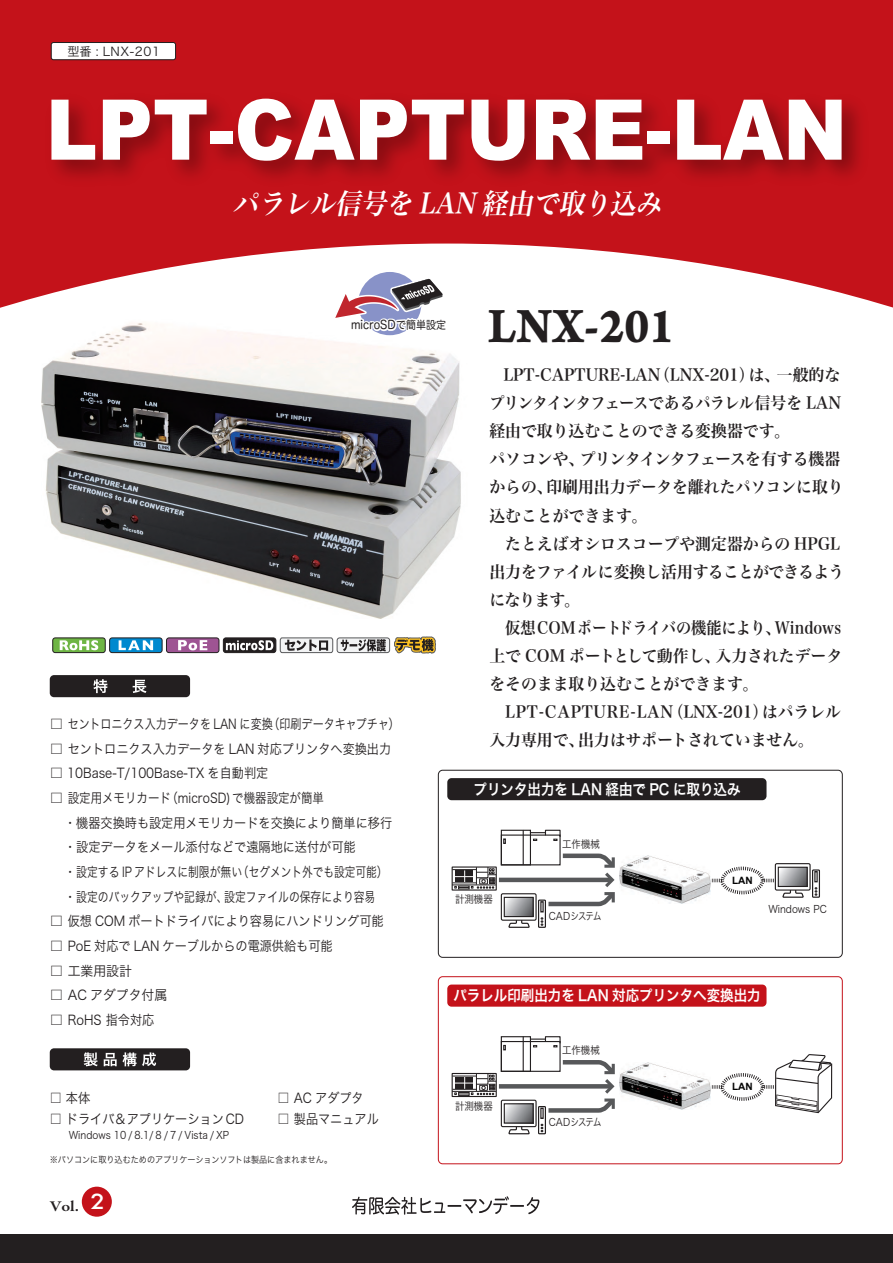
<style>
.page{position:relative;width:893px;height:1263px;background:#fff}
.page>*{position:absolute;margin:0;border:0;box-sizing:border-box;transform-origin:0 0}
.t1{font:900 83.85px "Arial";color:#fff;scale:.92 1}
.t2{font:52.5px "Arno Pro Bold Caption";color:#231f20;scale:.9 1}
.t3{font:italic 28.05px "Hira Min Pro W6";color:#fff;scale:.91 1}
.t4{font:16.5px "Hira Min Pro N W6";color:#231f20;scale:.96 1}
.t5{font:16.5px "Hira Min Pro N W6";letter-spacing:-.05em;color:#231f20;scale:.96 1}
.t6{font:16.5px "Hira Min Pro N W6";letter-spacing:.05em;color:#231f20;scale:.96 1}
.t7{font:16.5px "Hira Min Pro N W6";color:#231f20;scale:.92 1}
.t8{font:16.5px "Hira Min Pro N W6";letter-spacing:-.05em;color:#231f20;scale:.92 1}
.t9{font:600 15.15px "Garamond Premr Pro";color:#231f20;scale:1.16 1}
.t10{font:15px "Hira Kaku Pro N W6";color:#fff;scale:.9 1}
.t11{font:13.5px/24.6px "Hira Kaku Pro W3";color:#231f20}
.t12{font:13.5px "Hira Kaku Pro W3";color:#231f20;scale:.9 1}
.t13{font:12.15px "Hira Kaku Pro W3";letter-spacing:.05em;color:#231f20}
.t14{font:12px "Hira Maru Pro N W4";color:#231f20;scale:.9 1}
.t15{font:10.5px "Hira Kaku Pro W3";color:#231f20;scale:.9 1}
.t16{font:10.5px "Hira Kaku Pro W3";letter-spacing:-.05em;color:#231f20;scale:.9 1}
.t17{font:700 10.05px "Arial";color:#030303}
.t18{font:9px "Hira Kaku Pro W3";color:#231f20;scale:.9 1}
.s1{font-size:11.1px}
.s2{font-size:13.5px}
.s3{font-family:"Futura";font-weight:500;font-size:20.25px;color:#fff}
</style>
<div class="page">
<div style="left:0;top:1234px;width:893px;height:29px;background:#231f20"></div>
<svg style="left:0;top:0;width:893px;height:308px;fill:#c4121a"></svg>
<div style="left:82px;top:1187px;width:30px;height:30px;background:#c4121a;border-radius:50%"></div>
<img style="left:41px;top:323px;width:420px;height:295px">
<div style="left:710px;top:38px;width:146px;height:25px;background:#c4121a"></div>
<img style="left:34px;top:76px;width:847px;height:143px">
<svg style="left:352px;top:1196px;width:187px;height:19px"></svg>
<div style="left:51px;top:43px;width:125px;height:17px;background:#fff;border-radius:2px"></div>
<div style="left:51px;top:42px;width:125px;height:18px;border:1px solid #231f20;border-radius:2px"></div>
<div style="left:50px;top:675px;width:140px;height:22px;background:#231f20;border-radius:4px"></div>
<svg style="left:93px;top:679px;width:14px;height:14px"></svg>
<svg style="left:133px;top:680px;width:13px;height:13px"></svg>
<svg style="left:334px;top:274px;width:114px;height:70px"></svg>
<div style="left:50px;top:1048px;width:140px;height:22px;background:#231f20;border-radius:4px"></div>
<svg style="left:84px;top:1052px;width:14px;height:14px"></svg>
<svg style="left:104px;top:1052px;width:52px;height:14px"></svg>
<div style="left:447px;top:984px;width:319px;height:23px;background:#c4121a;border-radius:4px"></div>
<svg style="left:710px;top:1054px;width:123px;height:59px"></svg>
<svg style="left:507px;top:1127px;width:23px;height:8px"></svg>
<svg style="left:501px;top:1100px;width:35px;height:26px"></svg>
<div style="left:501px;top:1100px;width:36px;height:27px;border:1px solid #231f20"></div>
<svg style="left:506px;top:1105px;width:26px;height:16px"></svg>
<div style="left:504px;top:1103px;width:30px;height:20px;border:1px solid #231f20"></div>
<div style="left:538px;top:1106px;width:8px;height:28px;border:1px solid #231f20"></div>
<svg style="left:541px;top:1124px;width:2px;height:8px"></svg>
<div style="left:501px;top:1036px;width:30px;height:36px;border:1px solid #231f20"></div>
<div style="left:501px;top:1041px;width:60px;height:31px;border:1px solid #231f20"></div>
<hr style="left:523px;top:1037px;width:1px;height:34px;background:#231f20">
<svg style="left:503px;top:1045px;width:3px;height:5px"></svg>
<svg style="left:530px;top:1036px;width:31px;height:11px"></svg>
<div style="left:452px;top:1073px;width:45px;height:24px;border:1px solid #231f20"></div>
<div style="left:458px;top:1092px;width:11px;height:4px;border:1px solid #231f20"></div>
<svg style="left:452px;top:1073px;width:44px;height:22px"></svg>
<img style="left:619px;top:1062px;width:91px;height:47px">
<svg style="left:499px;top:1084px;width:45px;height:4px"></svg>
<svg style="left:544px;top:1058px;width:71px;height:57px"></svg>
<div style="left:438px;top:976px;width:404px;height:188px;border:1px solid #c4121a;border-radius:4px"></div>
<div style="left:447px;top:778px;width:319px;height:22px;background:#231f20;border-radius:4px"></div>
<div style="left:720px;top:866px;width:44px;height:28px;border:4px dashed #231f20;border-radius:50%"></div>
<svg style="left:508px;top:921px;width:22px;height:7px"></svg>
<svg style="left:501px;top:894px;width:35px;height:26px"></svg>
<div style="left:501px;top:893px;width:36px;height:28px;border:1px solid #231f20"></div>
<svg style="left:506px;top:899px;width:26px;height:16px"></svg>
<div style="left:504px;top:897px;width:30px;height:20px;border:1px solid #231f20"></div>
<div style="left:538px;top:899px;width:8px;height:29px;border:1px solid #231f20"></div>
<svg style="left:541px;top:917px;width:2px;height:9px"></svg>
<svg style="left:710px;top:879px;width:94px;height:19px"></svg>
<svg style="left:775px;top:864px;width:35px;height:26px"></svg>
<div style="left:775px;top:863px;width:36px;height:28px;border:1px solid #231f20"></div>
<svg style="left:780px;top:869px;width:26px;height:16px"></svg>
<div style="left:778px;top:867px;width:30px;height:20px;border:1px solid #231f20"></div>
<div style="left:812px;top:869px;width:8px;height:29px;border:1px solid #231f20"></div>
<svg style="left:815px;top:887px;width:2px;height:9px"></svg>
<div style="left:501px;top:830px;width:30px;height:35px;border:1px solid #231f20"></div>
<div style="left:501px;top:834px;width:60px;height:31px;border:1px solid #231f20"></div>
<hr style="left:523px;top:830px;width:1px;height:34px;background:#231f20">
<svg style="left:503px;top:838px;width:3px;height:6px"></svg>
<svg style="left:530px;top:829px;width:31px;height:12px"></svg>
<div style="left:452px;top:866px;width:45px;height:24px;border:1px solid #231f20"></div>
<svg style="left:452px;top:866px;width:44px;height:23px"></svg>
<img style="left:619px;top:856px;width:91px;height:47px">
<hr style="left:499px;top:878px;width:112px;height:4px;background:#57585a">
<svg style="left:544px;top:851px;width:71px;height:57px"></svg>
<div style="left:438px;top:770px;width:404px;height:187px;border:1px solid #231f20;border-radius:4px"></div>
<svg style="left:53px;top:638px;width:52px;height:15px"></svg>
<div style="left:53px;top:638px;width:52px;height:15px;border:1px solid #231f20;border-radius:3px"></div>
<svg style="left:60px;top:640px;width:38px;height:10px"></svg>
<svg style="left:110px;top:638px;width:52px;height:15px"></svg>
<div style="left:109px;top:638px;width:53px;height:15px;border:1px solid #231f20;border-radius:3px"></div>
<svg style="left:119px;top:640px;width:34px;height:10px"></svg>
<svg style="left:280px;top:637px;width:53px;height:16px"></svg>
<svg style="left:394px;top:636px;width:42px;height:17px"></svg>
<svg style="left:223px;top:638px;width:53px;height:15px"></svg>
<div style="left:223px;top:638px;width:53px;height:15px;border:1px solid #231f20;border-radius:3px"></div>
<svg style="left:226px;top:640px;width:47px;height:10px"></svg>
<div style="left:337px;top:638px;width:53px;height:15px;background:#f2f3f4;border-radius:3px"></div>
<div style="left:337px;top:638px;width:53px;height:15px;border:1px solid #57585a;border-radius:3px"></div>
<svg style="left:341px;top:639px;width:45px;height:12px"></svg>
<div style="left:166px;top:638px;width:53px;height:15px;background:#9e5493;border-radius:3px"></div>
<div style="left:166px;top:638px;width:53px;height:15px;border:1px solid #231f20;border-radius:3px"></div>
<svg style="left:178px;top:640px;width:29px;height:10px"></svg>
<p class="t13" style="left:67px;top:41px;width:94px">型番 : LNX-201</p>
<p class="t1" style="left:46px;top:69px;width:873px">LPT-CAPTURE-LAN</p>
<p class="t3" style="left:232px;top:179px;width:481px">パラレル信号を LAN 経由で取り込み</p>
<p class="t14" style="left:351px;top:314px;width:107px">microSD<span class="s1">で簡単設定</span></p>
<p class="t11" style="left:50px;top:711px;width:351px">□ セントロニクス入力データを LAN に変換（印刷データキャプチャ）</p>
<p class="t11" style="left:50px;top:735px;width:343px">□ セントロニクス入力データを LAN 対応プリンタへ変換出力</p>
<p class="t11" style="left:50px;top:760px;width:220px">□ 10Base-T/100Base-TX を自動判定</p>
<p class="t11" style="left:64px;top:785px;width:330px;text-indent:-14px">□ 設定用メモリカード（microSD)で機器設定が簡単<br>・機器交換時も設定用メモリカードを交換により簡単に移行・設定データをメール添付などで遠隔地に送付が可能<br>・設定する IP アドレスに制限が無い（セグメント外でも設定可能）・設定のバックアップや記録が、設定ファイルの保存により容易</p>
<p class="t11" style="left:50px;top:908px;width:335px">□ 仮想 COM ポートドライバにより容易にハンドリング可能</p>
<p class="t11" style="left:50px;top:933px;width:284px">□ PoE 対応で LAN ケーブルからの電源供給も可能</p>
<p class="t11" style="left:50px;top:957px;width:84px">□ 工業用設計</p>
<p class="t11" style="left:50px;top:982px;width:119px">□ AC アダプタ付属</p>
<p class="t11" style="left:50px;top:1007px;width:106px">□ RoHS 指令対応</p>
<p class="t2" style="left:488px;top:294px;width:209px">LNX-201</p>
<p class="t4" style="left:504px;top:360px;width:352px">LPT-CAPTURE-LAN（LNX-201）は、一般的な</p>
<p class="t8" style="left:489px;top:388px;width:384px">プリンタインタフェースであるパラレル信号を LAN</p>
<p class="t4" style="left:489px;top:417px;width:315px">経由で取り込むことのできる変換器です。</p>
<p class="t5" style="left:489px;top:445px;width:367px">パソコンや、プリンタインタフェースを有する機器</p>
<p class="t4" style="left:489px;top:473px;width:371px">からの、印刷用出力データを離れたパソコンに取り</p>
<p class="t4" style="left:489px;top:501px;width:167px">込むことができます。</p>
<p class="t4" style="left:489px;top:529px;width:367px">　たとえばオシロスコープや測定器からの HPGL</p>
<p class="t5" style="left:489px;top:557px;width:371px">出力をファイルに変換し活用することができるよう</p>
<p class="t4" style="left:489px;top:585px;width:96px">になります。</p>
<p class="t7" style="left:505px;top:613px;width:367px">仮想COMポートドライバの機能により、Windows</p>
<p class="t4" style="left:489px;top:641px;width:369px">上で COM ポートとして動作し、入力されたデータ</p>
<p class="t4" style="left:489px;top:669px;width:282px">をそのまま取り込むことができます。</p>
<p class="t6" style="left:505px;top:697px;width:351px">LPT-CAPTURE-LAN（LNX-201）はパラレル</p>
<p class="t4" style="left:489px;top:725px;width:340px">入力専用で、出力はサポートされていません。</p>
<p class="t10" style="left:474px;top:776px;width:298px">プリンタ出力を LAN 経由で PC に取り込み</p>
<p class="t15" style="left:455px;top:890px;width:43px">計測機器</p>
<p class="t15" style="left:562px;top:834px;width:44px">工作機械</p>
<p class="t16" style="left:549px;top:906px;width:60px">CADシステム</p>
<p class="t17" style="left:732px;top:874px;width:22px">LAN</p>
<p class="t15" style="left:768px;top:900px;width:67px">Windows PC</p>
<p class="t10" style="left:453px;top:982px;width:343px">パラレル印刷出力を LAN 対応プリンタへ変換出力</p>
<p class="t15" style="left:562px;top:1041px;width:44px">工作機械</p>
<p class="t12" style="left:278px;top:1086px;width:97px">□ AC アダプタ</p>
<p class="t12" style="left:278px;top:1107px;width:114px">□ 製品マニュアル</p>
<p class="t18" style="left:50px;top:1152px;width:315px">※パソコンに取り込むためのアプリケーションソフトは製品に含まれません。</p>
<p class="t12" style="left:50px;top:1107px;width:217px">□ ドライバ＆アプリケーションCD</p>
<p class="t15" style="left:50px;top:1126px;width:201px"><span class="s2">　</span> Windows 10 / 8.1/ 8 / 7 / Vista / XP</p>
<p class="t15" style="left:455px;top:1096px;width:44px">計測機器</p>
<p class="t16" style="left:549px;top:1113px;width:60px">CADシステム</p>
<p class="t17" style="left:732px;top:1080px;width:22px">LAN</p>
<p class="t9" style="left:50px;top:1197px;width:49px">Vol. <span class="s3">2</span></p>
</div>
